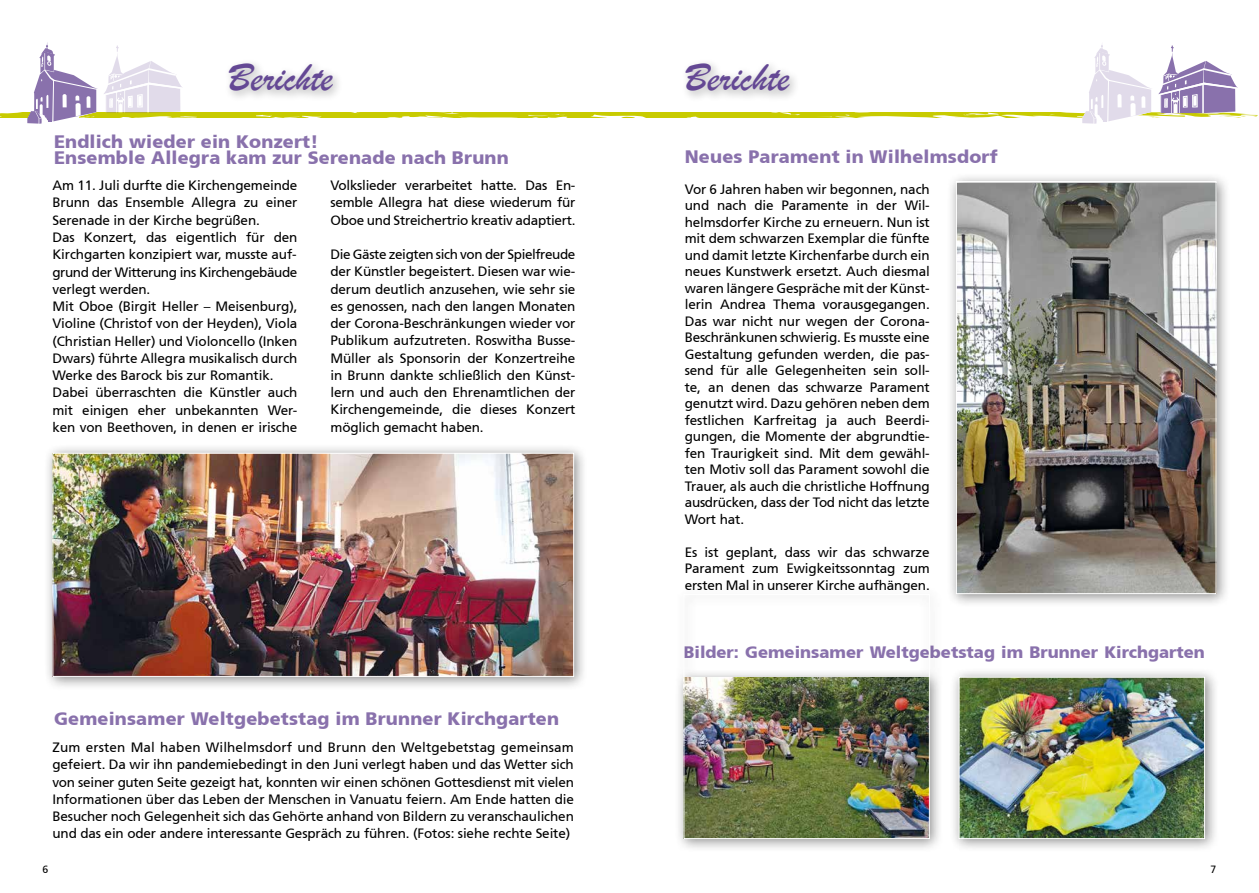
<style>
.page{position:relative;width:1259px;height:893px;background:#fff}
.page>*{position:absolute;margin:0;border:0;box-sizing:border-box;transform-origin:0 0}
.t1{font:40.5px "Brush Script";color:#644894}
.t2{font:900 18px/16.2px "Frutiger";letter-spacing:.01em;color:#8971ac}
.t3{font:900 16.5px "Frutiger";color:#8971ac}
.t4{font:13.5px/17.2px "Frutiger";letter-spacing:-.01em;color:#000;text-align:justify}
.t5{font:10.5px "Frutiger";color:#000}
</style>
<div class="page">
<svg style="left:0;top:42px;width:1258px;height:82px"></svg>
<div style="left:44px;top:444px;width:544px;height:247px;background:#000;opacity:.45"></div>
<img style="left:54px;top:455px;width:518px;height:220px">
<div style="left:52px;top:453px;width:522px;height:224px;border:1px solid #fff"></div>
<div style="left:947px;top:172px;width:283px;height:436px;background:#000;opacity:.45"></div>
<img style="left:958px;top:183px;width:256px;height:409px">
<div style="left:956px;top:181px;width:260px;height:413px;border:1px solid #fff"></div>
<div style="left:674px;top:585px;width:269px;height:268px;background:#000;opacity:.45"></div>
<img style="left:685px;top:678px;width:242px;height:159px">
<div style="left:683px;top:594px;width:246px;height:245px;border:1px solid #fff"></div>
<div style="left:949px;top:668px;width:269px;height:185px;background:#000;opacity:.45"></div>
<img style="left:960px;top:679px;width:243px;height:158px">
<div style="left:958px;top:677px;width:247px;height:162px;border:1px solid #fff"></div>
<h1 class="t1" style="left:228px;top:53px;width:106px">Berichte</h1>
<h1 class="t1" style="left:685px;top:53px;width:106px">Berichte</h1>
<h2 class="t2" style="left:54px;top:133px;width:456px">Endlich wieder ein Konzert!<br>Ensemble Allegra kam zur Serenade nach Brunn</h2>
<p class="t4" style="left:52px;top:177px;width:246px;text-align:left">Am 11. Juli durfte die Kirchengemeinde Brunn das Ensemble Allegra zu einer Serenade in der Kirche begrüßen.<br>Das Konzert, das eigentlich für den Kirchgarten konzipiert war, musste auf&shy;grund der Witterung ins Kirchengebäude verlegt werden.<br>Mit Oboe (Birgit Heller – Meisenburg), Violine (Christof von der Heyden), Viola (Christian Heller) und Violoncello (Inken Dwars) führte Allegra musikalisch durch Werke des Barock bis zur Romantik.<br>Dabei überraschten die Künstler auch mit einigen eher unbekannten Wer&shy;ken von Beethoven, in denen er irische</p>
<p class="t4" style="left:330px;top:177px;width:246px">Volkslieder verarbeitet hatte. Das En&shy;semble Allegra hat diese wiederum für Oboe und Streichertrio kreativ adaptiert.</p>
<p class="t4" style="left:330px;top:246px;width:246px">Die Gäste zeigten sich von der Spielfreude der Künstler begeistert. Diesen war wie&shy;derum deutlich anzusehen, wie sehr sie es genossen, nach den langen Monaten der Corona-Beschränkungen wieder vor Publikum aufzutreten. Roswitha Busse-Müller als Sponsorin der Konzertreihe in Brunn dankte schließlich den Künst&shy;lern und auch den Ehrenamtlichen der Kirchengemeinde, die dieses Konzert möglich gemacht haben.</p>
<h2 class="t2" style="left:54px;top:710px;width:506px">Gemeinsamer Weltgebetstag im Brunner Kirchgarten</h2>
<p class="t4" style="left:52px;top:739px;width:523px">Zum ersten Mal haben Wilhelmsdorf und Brunn den Weltgebetstag gemeinsam gefeiert. Da wir ihn pandemiebedingt in den Juni verlegt haben und das Wetter sich von seiner guten Seite gezeigt hat, konnten wir einen schönen Gottesdienst mit vielen Informationen über das Leben der Menschen in Vanuatu feiern. Am Ende hatten die Besucher noch Gelegenheit sich das Gehörte anhand von Bildern zu veranschaulichen und das ein oder andere interessante Gespräch zu führen. (Fotos: siehe rechte Seite)</p>
<h2 class="t2" style="left:685px;top:148px;width:314px">Neues Parament in Wilhelmsdorf</h2>
<p class="t4" style="left:685px;top:181px;width:246px;line-height:16.5px">Vor 6 Jahren haben wir begonnen, nach und nach die Paramente in der Wil&shy;helmsdorfer Kirche zu erneuern. Nun ist mit dem schwarzen Exemplar die fünfte und damit letzte Kirchenfarbe durch ein neues Kunstwerk ersetzt. Auch diesmal waren längere Gespräche mit der Künst&shy;lerin Andrea Thema vorausgegangen.<br>Das war nicht nur wegen der Corona-Beschränkunen schwierig. Es musste eine Gestaltung gefunden werden, die pas&shy;send für alle Gelegenheiten sein soll&shy;te, an denen das schwarze Parament genutzt wird. Dazu gehören neben dem festlichen Karfreitag ja auch Beerdi&shy;gungen, die Momente der abgrundtie&shy;fen Traurigkeit sind. Mit dem gewähl&shy;ten Motiv soll das Parament sowohl die Trauer, als auch die christliche Hoffnung ausdrücken, dass der Tod nicht das letzte Wort hat.</p>
<p class="t4" style="left:685px;top:544px;width:246px;line-height:16.5px">Es ist geplant, dass wir das schwarze Parament zum Ewigkeitssonntag zum ersten Mal in unserer Kirche aufhängen.</p>
<p class="t3" style="left:683px;top:642px;width:523px">Bilder: Gemeinsamer Weltgebetstag im Brunner Kirchgarten</p>
<p class="t5" style="left:43px;top:863px;width:7px">6</p>
<p class="t5" style="left:1210px;top:863px;width:7px">7</p>
</div>
